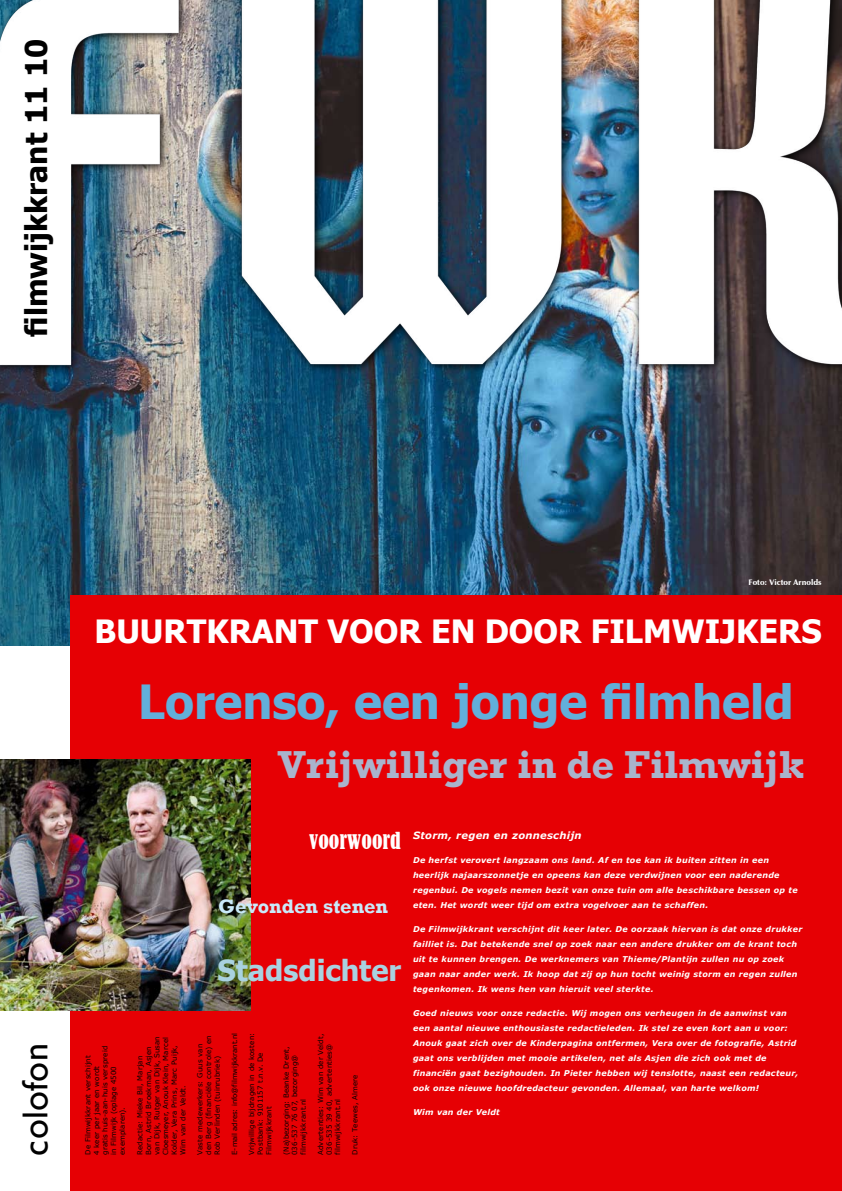
<style>
.page{position:relative;width:842px;height:1191px;background:#fff}
.page>*{position:absolute;margin:0;border:0;box-sizing:border-box;transform-origin:0 0}
.t1{font:700 47px "Tahoma";color:#62afda}
.t2{font:700 40px "Rockwell";color:#a9b4cc}
.t3{font:36px "Gill Sans";letter-spacing:.01em;color:#000}
.t4{font:700 32px "Tahoma";color:#fff}
.t5{font:700 30px "Tahoma";color:#000}
.t6{font:700 29px "Tahoma";color:#a9d2e1}
.t7{font:condensed 22px "Bernard";color:#fff}
.t8{font:700 20px "Rockwell";color:#caeafa}
.t9{font:italic 700 10px "Verdana";letter-spacing:.025em;color:#fff}
.t10{font:italic 700 8px/15px "Verdana";letter-spacing:.03em;color:#fff}
.t11{font:900 8px "Zapf Humanist 601 BT";letter-spacing:.005em;color:#fff}
.t12{font:7px/8.6px "Verdana";letter-spacing:.015em;color:#000}
.t13{font:7px "Verdana";letter-spacing:-.015em;color:#000}
</style>
<div class="page">
<img style="left:0;top:391px;width:842px;height:254px">
<img style="left:0;top:0;width:842px;height:391px">
<div style="left:71px;top:595px;width:771px;height:596px;background:#e60004"></div>
<img style="left:0;top:759px;width:250px;height:252px">
<h3 class="t5" style="left:15px;top:336px;width:299px;rotate:-90deg">filmwijkkrant 11 10</h3>
<p class="t11" style="left:749px;top:577px;width:75px">Foto: Victor Arnolds</p>
<h3 class="t4" style="left:94px;top:609px;width:729px">BUURTKRANT VOOR EN DOOR FILMWIJKERS</h3>
<h1 class="t1" style="left:138px;top:669px;width:657px">Lorenso, een jonge filmheld</h1>
<h2 class="t2" style="left:278px;top:740px;width:528px">Vrijwilliger in de Filmwijk</h2>
<h3 class="t7" style="left:309px;top:828px;width:93px">voorwoord</h3>
<p class="t9" style="left:413px;top:828px;width:170px">Storm, regen en zonneschijn</p>
<p class="t10" style="left:413px;top:852px;width:386px">De herfst verovert langzaam ons land. Af en toe kan ik buiten zitten in een heerlijk najaarszonnetje en opeens kan deze verdwijnen voor een naderende regenbui. De vogels nemen bezit van onze tuin om alle beschikbare bessen op te eten. Het wordt weer tijd om extra vogelvoer aan te schaffen.</p>
<p class="t10" style="left:413px;top:921px;width:391px">De Filmwijkkrant verschijnt dit keer later. De oorzaak hiervan is dat onze drukker failliet is. Dat betekende snel op zoek naar een andere drukker om de krant toch uit te kunnen brengen. De werknemers van Thieme/Plantijn zullen nu op zoek gaan naar ander werk. Ik hoop dat zij op hun tocht weinig storm en regen zullen tegenkomen. Ik wens hen van hieruit veel sterkte.</p>
<p class="t10" style="left:413px;top:1005px;width:387px">Goed nieuws voor onze redactie. Wij mogen ons verheugen in de aanwinst van een aantal nieuwe enthousiaste redactieleden. Ik stel ze even kort aan u voor:<br>Anouk gaat zich over de Kinderpagina ontfermen, Vera over de fotografie, Astrid gaat ons verblijden met mooie artikelen, net als Asjen die zich ook met de financiën gaat bezighouden. In Pieter hebben wij tenslotte, naast een redacteur, ook onze nieuwe hoofdredacteur gevonden. Allemaal, van harte welkom!</p>
<p class="t10" style="left:413px;top:1104px;width:88px">Wim van der Veldt</p>
<h3 class="t8" style="left:218px;top:894px;width:171px">Gevonden stenen</h3>
<h3 class="t6" style="left:217px;top:949px;width:185px">Stadsdichter</h3>
<h3 class="t3" style="left:15px;top:1155px;width:114px;rotate:-90deg">colofon</h3>
<p class="t12" style="left:83px;top:1154px;width:110px;rotate:-90deg">De Filmwijkkrant verschijnt<br>4 keer per jaar en wordt gratis huis-aan-huis verspreid in Filmwijk (oplage 4500 exemplaren).</p>
<p class="t12" style="left:135px;top:1154px;width:120px;rotate:-90deg">Redactie: Mieke Bil, Marjan<br>Born, Astrid Broekman, Asjen van Dijk, Rutger van Dijk, Susan<br>Cloesmeyer, Anouk Klein, Marcel<br>Kolder, Vera Prins, Marc Puijk,<br>Wim van der Veldt.</p>
<p class="t12" style="left:196px;top:1154px;width:121px;rotate:-90deg">Vaste medewerkers: Guus van den Berg (financiële controle) en<br>Rob Verlinden (tuinrubriek)</p>
<p class="t13" style="left:230px;top:1154px;width:123px;rotate:-90deg">E-mail adres: info@filmwijkkrant.nl</p>
<p class="t12" style="left:247px;top:1154px;width:123px;rotate:-90deg">Vrijwillige bijdragen in de kosten:<br>Postbank: 9101157 t.n.v. De<br>Filmwijkkrant</p>
<p class="t12" style="left:316px;top:1154px;width:123px;rotate:-90deg">Advertenties: Wim van der Veldt,<br>036-535 39 40, advertenties@ filmwijkkrant.nl</p>
<p class="t12" style="left:282px;top:1154px;width:110px;rotate:-90deg">(Na)bezorging: Beanke Drent,<br>036-537 76 07, bezorging@ filmwijkkrant.nl</p>
<p class="t12" style="left:351px;top:1154px;width:82px;rotate:-90deg">Druk: Teewes, Almere</p>
</div>
